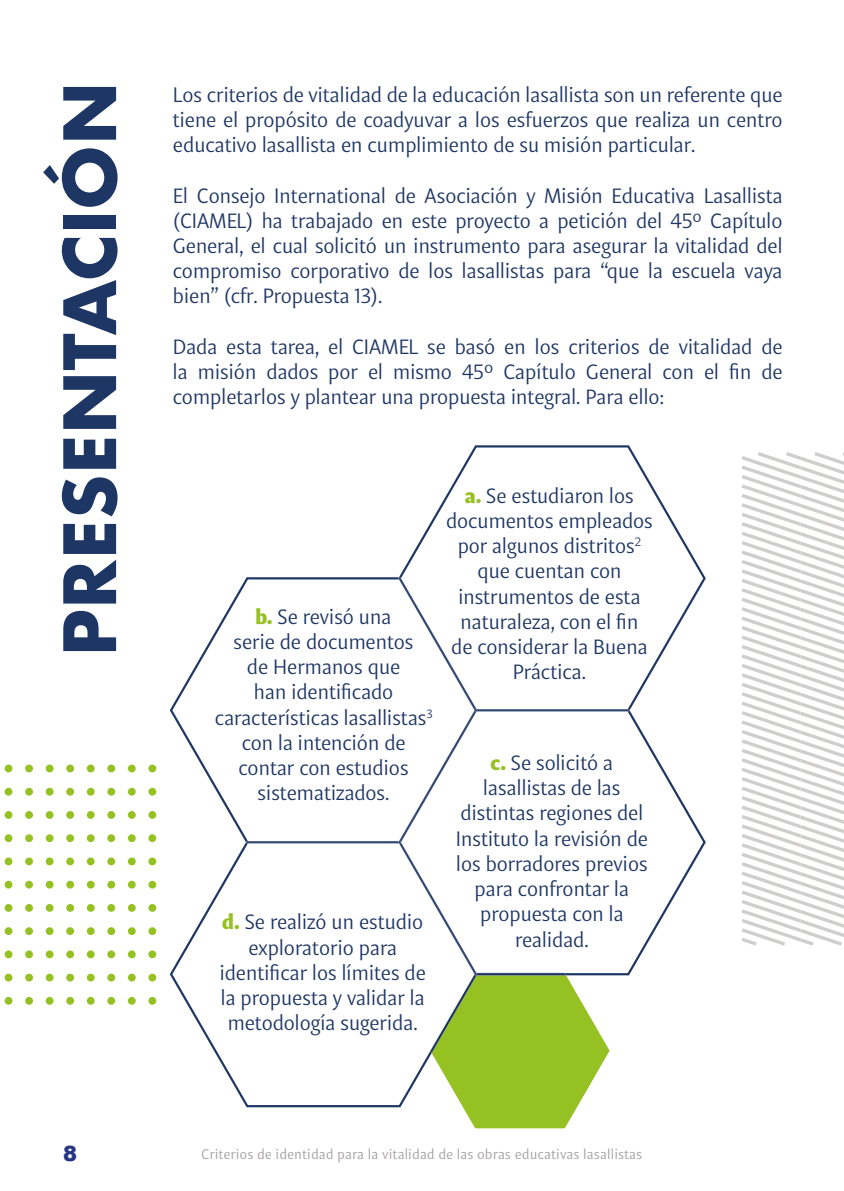
<style>
.page{position:relative;width:844px;height:1191px;background:#fff}
.page>*{position:absolute;margin:0;border:0;box-sizing:border-box;transform-origin:0 0}
.t1{font:700 70px "Futura";color:#1e3664}
.t2{font:21px/25.2px "Indivisa Text Sans";letter-spacing:-.03em;color:#1e3664;text-align:center}
.t3{font:900 21px "Arial";color:#283583}
.t4{font:14px "Indivisa Text Sans";color:#a19e9e}
.s1{font-weight:900;color:#95c123}
</style>
<div class="page">
<div style="left:5px;top:764px;width:7px;height:8px;background:#95c123;border-radius:50%"></div>
<div style="left:25px;top:764px;width:8px;height:8px;background:#95c123;border-radius:50%"></div>
<div style="left:46px;top:764px;width:8px;height:8px;background:#95c123;border-radius:50%"></div>
<div style="left:66px;top:764px;width:8px;height:8px;background:#95c123;border-radius:50%"></div>
<div style="left:87px;top:764px;width:8px;height:8px;background:#95c123;border-radius:50%"></div>
<div style="left:107px;top:764px;width:8px;height:8px;background:#95c123;border-radius:50%"></div>
<div style="left:128px;top:764px;width:8px;height:8px;background:#95c123;border-radius:50%"></div>
<div style="left:148px;top:764px;width:8px;height:8px;background:#95c123;border-radius:50%"></div>
<div style="left:5px;top:788px;width:7px;height:7px;background:#95c123;border-radius:50%"></div>
<div style="left:25px;top:788px;width:8px;height:7px;background:#95c123;border-radius:50%"></div>
<div style="left:46px;top:788px;width:8px;height:7px;background:#95c123;border-radius:50%"></div>
<div style="left:66px;top:788px;width:8px;height:7px;background:#95c123;border-radius:50%"></div>
<div style="left:87px;top:788px;width:8px;height:7px;background:#95c123;border-radius:50%"></div>
<div style="left:107px;top:788px;width:8px;height:7px;background:#95c123;border-radius:50%"></div>
<div style="left:128px;top:788px;width:8px;height:7px;background:#95c123;border-radius:50%"></div>
<div style="left:148px;top:788px;width:8px;height:7px;background:#95c123;border-radius:50%"></div>
<div style="left:5px;top:811px;width:7px;height:8px;background:#95c123;border-radius:50%"></div>
<div style="left:25px;top:811px;width:8px;height:8px;background:#95c123;border-radius:50%"></div>
<div style="left:46px;top:811px;width:8px;height:8px;background:#95c123;border-radius:50%"></div>
<div style="left:66px;top:811px;width:8px;height:8px;background:#95c123;border-radius:50%"></div>
<div style="left:87px;top:811px;width:8px;height:8px;background:#95c123;border-radius:50%"></div>
<div style="left:107px;top:811px;width:8px;height:8px;background:#95c123;border-radius:50%"></div>
<div style="left:128px;top:811px;width:8px;height:8px;background:#95c123;border-radius:50%"></div>
<div style="left:148px;top:811px;width:8px;height:8px;background:#95c123;border-radius:50%"></div>
<div style="left:5px;top:834px;width:7px;height:8px;background:#95c123;border-radius:50%"></div>
<div style="left:25px;top:834px;width:8px;height:8px;background:#95c123;border-radius:50%"></div>
<div style="left:46px;top:834px;width:8px;height:8px;background:#95c123;border-radius:50%"></div>
<div style="left:66px;top:834px;width:8px;height:8px;background:#95c123;border-radius:50%"></div>
<div style="left:87px;top:834px;width:8px;height:8px;background:#95c123;border-radius:50%"></div>
<div style="left:107px;top:834px;width:8px;height:8px;background:#95c123;border-radius:50%"></div>
<div style="left:128px;top:834px;width:8px;height:8px;background:#95c123;border-radius:50%"></div>
<div style="left:148px;top:834px;width:8px;height:8px;background:#95c123;border-radius:50%"></div>
<div style="left:5px;top:857px;width:7px;height:8px;background:#95c123;border-radius:50%"></div>
<div style="left:25px;top:857px;width:8px;height:8px;background:#95c123;border-radius:50%"></div>
<div style="left:46px;top:857px;width:8px;height:8px;background:#95c123;border-radius:50%"></div>
<div style="left:66px;top:857px;width:8px;height:8px;background:#95c123;border-radius:50%"></div>
<div style="left:87px;top:857px;width:8px;height:8px;background:#95c123;border-radius:50%"></div>
<div style="left:107px;top:857px;width:8px;height:8px;background:#95c123;border-radius:50%"></div>
<div style="left:128px;top:857px;width:8px;height:8px;background:#95c123;border-radius:50%"></div>
<div style="left:148px;top:857px;width:8px;height:8px;background:#95c123;border-radius:50%"></div>
<div style="left:5px;top:880px;width:7px;height:8px;background:#95c123;border-radius:50%"></div>
<div style="left:25px;top:880px;width:8px;height:8px;background:#95c123;border-radius:50%"></div>
<div style="left:46px;top:880px;width:8px;height:8px;background:#95c123;border-radius:50%"></div>
<div style="left:66px;top:880px;width:8px;height:8px;background:#95c123;border-radius:50%"></div>
<div style="left:87px;top:880px;width:8px;height:8px;background:#95c123;border-radius:50%"></div>
<div style="left:107px;top:880px;width:8px;height:8px;background:#95c123;border-radius:50%"></div>
<div style="left:128px;top:880px;width:8px;height:8px;background:#95c123;border-radius:50%"></div>
<div style="left:148px;top:880px;width:8px;height:8px;background:#95c123;border-radius:50%"></div>
<div style="left:5px;top:904px;width:7px;height:7px;background:#95c123;border-radius:50%"></div>
<div style="left:25px;top:904px;width:8px;height:7px;background:#95c123;border-radius:50%"></div>
<div style="left:46px;top:904px;width:8px;height:7px;background:#95c123;border-radius:50%"></div>
<div style="left:66px;top:904px;width:8px;height:7px;background:#95c123;border-radius:50%"></div>
<div style="left:87px;top:904px;width:8px;height:7px;background:#95c123;border-radius:50%"></div>
<div style="left:107px;top:904px;width:8px;height:7px;background:#95c123;border-radius:50%"></div>
<div style="left:128px;top:904px;width:8px;height:7px;background:#95c123;border-radius:50%"></div>
<div style="left:148px;top:904px;width:8px;height:7px;background:#95c123;border-radius:50%"></div>
<div style="left:5px;top:927px;width:7px;height:8px;background:#95c123;border-radius:50%"></div>
<div style="left:25px;top:927px;width:8px;height:8px;background:#95c123;border-radius:50%"></div>
<div style="left:46px;top:927px;width:8px;height:8px;background:#95c123;border-radius:50%"></div>
<div style="left:66px;top:927px;width:8px;height:8px;background:#95c123;border-radius:50%"></div>
<div style="left:87px;top:927px;width:8px;height:8px;background:#95c123;border-radius:50%"></div>
<div style="left:107px;top:927px;width:8px;height:8px;background:#95c123;border-radius:50%"></div>
<div style="left:128px;top:927px;width:8px;height:8px;background:#95c123;border-radius:50%"></div>
<div style="left:148px;top:927px;width:8px;height:8px;background:#95c123;border-radius:50%"></div>
<div style="left:5px;top:950px;width:7px;height:8px;background:#95c123;border-radius:50%"></div>
<div style="left:25px;top:950px;width:8px;height:8px;background:#95c123;border-radius:50%"></div>
<div style="left:46px;top:950px;width:8px;height:8px;background:#95c123;border-radius:50%"></div>
<div style="left:66px;top:950px;width:8px;height:8px;background:#95c123;border-radius:50%"></div>
<div style="left:87px;top:950px;width:8px;height:8px;background:#95c123;border-radius:50%"></div>
<div style="left:107px;top:950px;width:8px;height:8px;background:#95c123;border-radius:50%"></div>
<div style="left:128px;top:950px;width:8px;height:8px;background:#95c123;border-radius:50%"></div>
<div style="left:148px;top:950px;width:8px;height:8px;background:#95c123;border-radius:50%"></div>
<div style="left:5px;top:973px;width:7px;height:8px;background:#95c123;border-radius:50%"></div>
<div style="left:25px;top:973px;width:8px;height:8px;background:#95c123;border-radius:50%"></div>
<div style="left:46px;top:973px;width:8px;height:8px;background:#95c123;border-radius:50%"></div>
<div style="left:66px;top:973px;width:8px;height:8px;background:#95c123;border-radius:50%"></div>
<div style="left:87px;top:973px;width:8px;height:8px;background:#95c123;border-radius:50%"></div>
<div style="left:107px;top:973px;width:8px;height:8px;background:#95c123;border-radius:50%"></div>
<div style="left:128px;top:973px;width:8px;height:8px;background:#95c123;border-radius:50%"></div>
<div style="left:148px;top:973px;width:8px;height:8px;background:#95c123;border-radius:50%"></div>
<div style="left:5px;top:997px;width:7px;height:7px;background:#95c123;border-radius:50%"></div>
<div style="left:25px;top:997px;width:8px;height:7px;background:#95c123;border-radius:50%"></div>
<div style="left:46px;top:997px;width:8px;height:7px;background:#95c123;border-radius:50%"></div>
<div style="left:66px;top:997px;width:8px;height:7px;background:#95c123;border-radius:50%"></div>
<div style="left:87px;top:997px;width:8px;height:7px;background:#95c123;border-radius:50%"></div>
<div style="left:107px;top:997px;width:8px;height:7px;background:#95c123;border-radius:50%"></div>
<div style="left:128px;top:997px;width:8px;height:7px;background:#95c123;border-radius:50%"></div>
<div style="left:148px;top:997px;width:8px;height:7px;background:#95c123;border-radius:50%"></div>
<svg style="left:741px;top:452px;width:102px;height:493px"></svg>
<svg style="left:170px;top:578px;width:76px;height:264px"></svg>
<svg style="left:399px;top:445px;width:306px;height:265px"></svg>
<svg style="left:170px;top:842px;width:76px;height:264px"></svg>
<svg style="left:629px;top:710px;width:76px;height:265px"></svg>
<svg style="left:246px;top:577px;width:383px;height:551px"></svg>
<h1 class="t1" style="left:39px;top:656px;width:576px;rotate:-90deg">PRESENTACIÓN</h1>
<p class="t2" style="left:172px;top:81px;width:611px;text-align:justify">Los criterios de vitalidad de la educación lasallista son un referente que tiene el propósito de coadyuvar a los esfuerzos que realiza un centro educativo lasallista en cumplimiento de su misión particular.</p>
<p class="t2" style="left:172px;top:181px;width:611px;text-align:justify">El Consejo International de Asociación y Misión Educativa Lasallista (CIAMEL) ha trabajado en este proyecto a petición del 45º Capítulo General, el cual solicitó un instrumento para asegurar la vitalidad del compromiso corporativo de los lasallistas para “que la escuela vaya bien” (cfr. Propuesta 13).</p>
<p class="t2" style="left:172px;top:333px;width:611px;text-align:justify">Dada esta tarea, el CIAMEL se basó en los criterios de vitalidad de la misión dados por el mismo 45º Capítulo General con el fin de completarlos y plantear una propuesta integral. Para ello:</p>
<p class="t2" style="left:214px;top:602px;width:219px"><span class="s1">b.</span> Se revisó una<br>serie de documentos<br>de Hermanos que<br>han identificado características lasallistas<sup>3 </sup>con la intención de contar con estudios sistematizados.</p>
<p class="t2" style="left:219px;top:908px;width:208px"><span class="s1">d.</span> Se realizó un estudio exploratorio para identificar los límites de la propuesta y validar la metodología sugerida.</p>
<p class="t2" style="left:445px;top:481px;width:209px"><span class="s1">a.</span> Se estudiaron los documentos empleados por algunos distritos<sup>2 </sup>que cuentan con instrumentos de esta naturaleza, con el fin<br>de considerar la Buena<br>Práctica.</p>
<p class="t2" style="left:455px;top:749px;width:194px"><span class="s1">c.</span> Se solicitó a lasallistas de las distintas regiones del<br>Instituto la revisión de los borradores previos para confrontar la propuesta con la realidad.</p>
<p class="t3" style="left:63px;top:1138px;width:16px">8</p>
<p class="t4" style="left:201px;top:1143px;width:443px">Criterios de identidad para la vitalidad de las obras educativas lasallistas</p>
</div>
